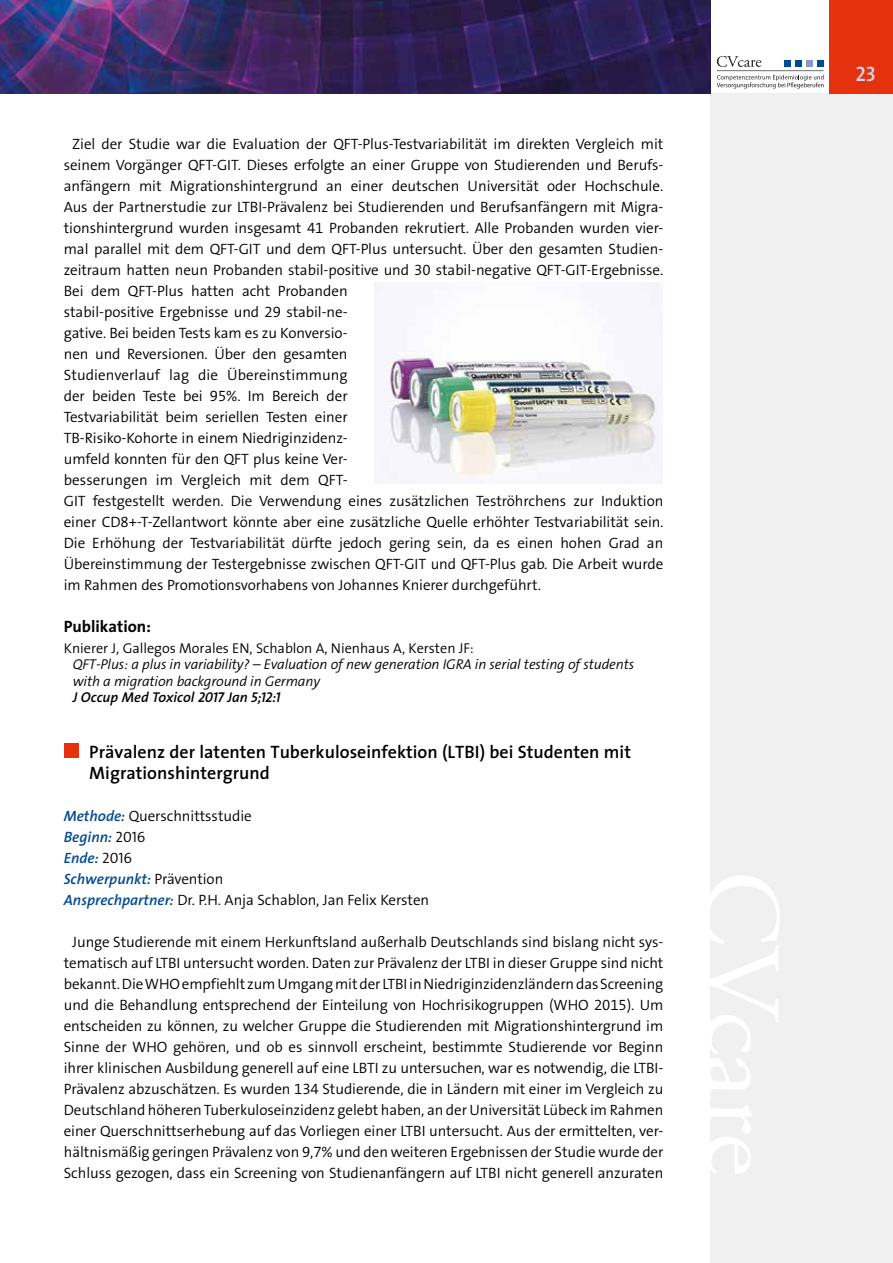
<style>
.page{position:relative;width:893px;height:1263px;background:#fff}
.page>*{position:absolute;margin:0;border:0;box-sizing:border-box;transform-origin:0 0}
.t1{font:21px "The Sans Semi Bold Caps";color:#cfd4ea}
.t2{font:600 18px/21px "The Sans";color:#000}
.t3{font:700 16.5px "The Sans";color:#000}
.t4{font:300 15px/21px "The Sans Os F";letter-spacing:-.005em;color:#000}
.t5{font:italic 600 15px/21px "The Sans";color:#004992}
.t6{font:italic 300 14.25px/16.5px "The Sans Os F";letter-spacing:-.01em;color:#000}
.t7{font:300 14.25px "The Sans";color:#000}
.t8{font:italic 600 14.25px "The Sans Os F";color:#000}
.s1{font-family:"The Sans";font-weight:600;font-style:italic;color:#004992}
.s2{font-family:"The Sans Semi Light Caps";font-weight:400;font-style:normal;color:#000}
.s3{font-family:"The Sans Os F";font-weight:300;font-style:normal;color:#000}
</style>
<div class="page">
<div style="left:711px;top:94px;width:182px;height:1169px;background:#f0f0f0"></div>
<img style="left:0;top:0;width:710px;height:93px">
<svg style="left:710px;top:875px;width:70px;height:299px"></svg>
<svg style="left:717px;top:56px;width:44px;height:11px"></svg>
<svg style="left:717px;top:75px;width:107px;height:14px"></svg>
<div style="left:784px;top:60px;width:7px;height:7px;background:#004993"></div>
<div style="left:795px;top:60px;width:7px;height:7px;background:#004993"></div>
<div style="left:806px;top:60px;width:7px;height:7px;background:#8898c9"></div>
<div style="left:817px;top:60px;width:7px;height:7px;background:#004993"></div>
<hr style="left:717px;top:70px;width:107px;height:1px;background:#6f6f6e">
<div style="left:830px;top:0;width:63px;height:93px;background:#e6310e"></div>
<div style="left:64px;top:743px;width:15px;height:15px;background:#e6310e"></div>
<img style="left:374px;top:283px;width:288px;height:200px">
<p class="t4" style="left:64px;top:133px;width:601px;text-indent:8px">Ziel der Studie war die Evaluation der QFT-Plus-Testvariabilität im direkten Vergleich mit seinem Vorgänger QFT-GIT. Dieses erfolgte an einer Gruppe von Studierenden und Berufs&shy;anfängern mit Migrationshintergrund an einer deutschen Universität oder Hochschule.<br>Aus der Partnerstudie zur LTBI-Prävalenz bei Studierenden und Berufsanfängern mit Migra&shy;tionshintergrund wurden insgesamt 41 Probanden rekrutiert. Alle Probanden wurden vier&shy;mal parallel mit dem QFT-GIT und dem QFT-Plus untersucht. Über den gesamten Studien&shy;zeitraum hatten neun Probanden stabil-positive und 30 stabil-negative QFT-GIT-Ergebnisse.<br>Bei dem QFT-Plus hatten acht Probanden<br>stabil-positive Ergebnisse und 29 stabil-ne-<br>gative. Bei beiden Tests kam es zu Konversio-<br>nen und Reversionen. Über den gesamten<br>Studienverlauf lag die Übereinstimmung<br>der beiden Teste bei 95%. Im Bereich der<br>Testvariabilität beim seriellen Testen einer<br>TB-Risiko-Kohorte in einem Niedriginzidenz-<br>umfeld konnten für den QFT plus keine Ver-<br>besserungen im Vergleich mit dem QFT-<br>GIT festgestellt werden. Die Verwendung eines zusätzlichen Teströhrchens zur Induktion einer CD8+-T-Zellantwort könnte aber eine zusätzliche Quelle erhöhter Testvariabilität sein.<br>Die Erhöhung der Testvariabilität dürfte jedoch gering sein, da es einen hohen Grad an Übereinstimmung der Testergebnisse zwischen QFT-GIT und QFT-Plus gab. Die Arbeit wurde im Rahmen des Promotionsvorhabens von Johannes Knierer durchgeführt.</p>
<p class="t3" style="left:64px;top:612px;width:89px">Publikation:</p>
<p class="t7" style="left:64px;top:636px;width:411px">Knierer J, Gallegos Morales EN, Schablon A, Nienhaus A, Kersten JF:</p>
<p class="t6" style="left:73px;top:656px;width:563px">QFT-Plus: a plus in variability? – Evaluation of new generation IGRA in serial testing of students with a migration background in Germany</p>
<p class="t8" style="left:73px;top:688px;width:209px">J Occup Med Toxicol 2017 Jan 5;12:1</p>
<p class="t2" style="left:89px;top:741px;width:543px">Prävalenz der latenten Tuberkuloseinfektion (LTBI) bei Studenten mit<br>Migrationshintergrund</p>
<p class="t4" style="left:64px;top:805px;width:189px"><span class="s1">Methode:</span> Querschnittsstudie</p>
<p class="t5" style="left:64px;top:826px;width:161px">Beginn: <span class="s2">2016<br></span>Ende: <span class="s2">2016<br></span>Schwerpunkt: <span class="s3">Prävention</span></p>
<p class="t4" style="left:64px;top:889px;width:367px"><span class="s1">Ansprechpartner:</span> Dr. P.H. Anja Schablon, Jan Felix Kersten</p>
<p class="t4" style="left:64px;top:931px;width:601px;text-align:center">Junge Studierende mit einem Herkunftsland außerhalb Deutschlands sind bislang nicht sys&shy;tematisch auf LTBI untersucht worden. Daten zur Prävalenz der LTBI in dieser Gruppe sind nicht bekannt. Die WHO empfiehlt zum Umgang mit der LTBI in Niedriginzidenzländern das Screening und die Behandlung entsprechend der Einteilung von Hochrisikogruppen (WHO 2015). Um entscheiden zu können, zu welcher Gruppe die Studierenden mit Migrationshintergrund im Sinne der WHO gehören, und ob es sinnvoll erscheint, bestimmte Studierende vor Beginn ihrer klinischen Ausbildung generell auf eine LBTI zu untersuchen, war es notwendig, die LTBI-Prävalenz abzuschätzen. Es wurden 134 Studierende, die in Ländern mit einer im Vergleich zu Deutschland höheren Tuberkuloseinzidenz gelebt haben, an der Universität Lübeck im Rahmen einer Querschnittserhebung auf das Vorliegen einer LTBI untersucht. Aus der ermittelten, ver&shy;hältnismäßig geringen Prävalenz von 9,7% und den weiteren Ergebnissen der Studie wurde der Schluss gezogen, dass ein Screening von Studienanfängern auf LTBI nicht generell anzuraten</p>
<h1 class="t1" style="left:855px;top:56px;width:22px">23</h1>
</div>
